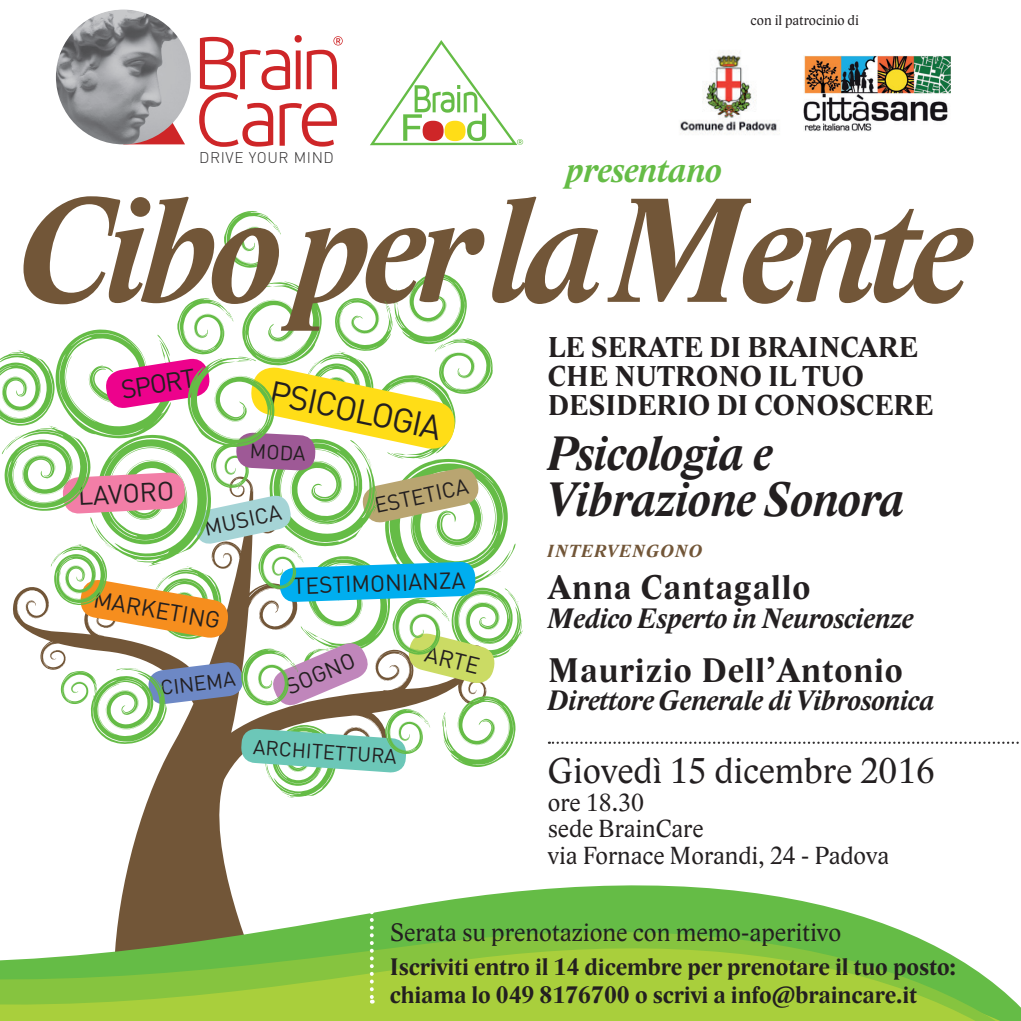
<style>
.page{position:relative;width:1021px;height:1021px;background:#fff}
.page>*{position:absolute;margin:0;border:0;box-sizing:border-box;transform-origin:0 0}
.t1{font:italic 700 152.1px "Lido STF";letter-spacing:-.04em;color:#725638}
.t2{font:italic 700 49.5px/45.2px "Lido STF";color:#231f20}
.t3{font:36.68px "Lido STF";color:#231f20}
.t4{font:italic 700 35.32px "Lido STF";color:#65bc46}
.t5{font:700 35.1px "Lido STF";letter-spacing:.03em;color:#231f20}
.t6{font:33.75px "DIN";color:#231f20}
.t7{font:700 29.47px/29px "Lido STF";color:#231f20}
.t8{font:italic 700 28.8px "Lido STF";color:#231f20}
.t9{font:26.32px "DIN";color:#231f20}
.t10{font:26.1px "DIN";color:#231f20}
.t11{font:25.88px "Lido STF";color:#231f20}
.t12{font:25.43px/26.3px "Lido STF";color:#231f20}
.t13{font:700 24.53px/27.7px "Lido STF";color:#231f20}
.t14{font:23.18px "DIN";color:#231f20}
.t15{font:22.95px "DIN";color:#231f20}
.t16{font:22.72px "DIN";color:#231f20}
.t17{font:22.28px "DIN";color:#231f20}
.t18{font:21.6px "DIN";color:#231f20}
.t19{font:20.47px "DIN";color:#231f20}
.t20{font:20.25px "DIN";color:#231f20}
.t21{font:italic 700 18px "Lido STF";letter-spacing:.08em;color:#725638}
.t22{font:300 15.3px "DIN";letter-spacing:.04em;color:#312f30}
.t23{font:14.4px "Lido STF";color:#231f20}
</style>
<div class="page">
<svg style="left:133px;top:797px;width:161px;height:48px"></svg>
<svg style="left:199px;top:35px;width:144px;height:112px"></svg>
<svg style="left:132px;top:105px;width:53px;height:39px"></svg>
<img style="left:56px;top:9px;width:135px;height:135px;border-radius:67px">
<svg style="left:370px;top:40px;width:153px;height:106px"></svg>
<svg style="left:0;top:211px;width:523px;height:586px"></svg>
<svg style="left:121px;top:845px;width:665px;height:53px"></svg>
<svg style="left:120px;top:898px;width:695px;height:6px;fill:#65bc46"></svg>
<svg style="left:0;top:904px;width:1014px;height:116px"></svg>
<img style="left:803px;top:55px;width:147px;height:76px">
<img style="left:680px;top:51px;width:98px;height:82px">
<svg style="left:549px;top:741px;width:470px;height:2px"></svg>
<p class="t22" style="left:199px;top:148px;width:136px">DRIVE YOUR MIND</p>
<p class="t23" style="left:750px;top:12px;width:110px">con il patrocinio di</p>
<h3 class="t4" style="left:565px;top:149px;width:157px">presentano</h3>
<h1 class="t1" style="left:20px;top:159px;width:950px">Cibo per la Mente</h1>
<p class="t10" style="left:119px;top:373px;width:76px;rotate:-9deg">SPORT</p>
<p class="t9" style="left:77px;top:479px;width:98px;rotate:-3deg">LAVORO</p>
<h3 class="t6" style="left:274px;top:371px;width:176px;rotate:12deg">PSICOLOGIA</h3>
<p class="t20" style="left:251px;top:438px;width:57px;rotate:3deg">MODA</p>
<p class="t18" style="left:202px;top:515px;width:80px;rotate:-12deg">MUSICA</p>
<p class="t18" style="left:372px;top:492px;width:97px;rotate:-12deg">ESTETICA</p>
<p class="t14" style="left:96px;top:584px;width:130px;rotate:10deg">MARKETING</p>
<p class="t19" style="left:159px;top:675px;width:77px;rotate:-7deg">CINEMA</p>
<p class="t16" style="left:292px;top:572px;width:174px;rotate:-2deg">TESTIMONIANZA</p>
<p class="t17" style="left:281px;top:674px;width:75px;rotate:-23deg">SOGNO</p>
<p class="t15" style="left:429px;top:639px;width:57px;rotate:14deg">ARTE</p>
<p class="t20" style="left:254px;top:734px;width:145px;rotate:4deg">ARCHITETTURA</p>
<p class="t7" style="left:548px;top:333px;width:387px">LE SERATE DI BRAINCARE<br>CHE NUTRONO IL TUO<br>DESIDERIO DI CONOSCERE</p>
<h2 class="t2" style="left:548px;top:433px;width:357px">Psicologia e<br>Vibrazione Sonora</h2>
<p class="t21" style="left:547px;top:540px;width:156px">INTERVENGONO</p>
<h3 class="t5" style="left:548px;top:566px;width:264px">Anna Cantagallo</h3>
<p class="t8" style="left:548px;top:600px;width:366px">Medico Esperto in Neuroscienze</p>
<h3 class="t5" style="left:548px;top:648px;width:356px">Maurizio Dell’Antonio</h3>
<p class="t8" style="left:548px;top:683px;width:388px">Direttore Generale di Vibrosonica</p>
<h3 class="t3" style="left:548px;top:748px;width:388px">Giovedì 15 dicembre 2016</h3>
<p class="t12" style="left:548px;top:789px;width:343px">ore 18.30<br>sede BrainCare<br>via Fornace Morandi, 24 - Padova</p>
<p class="t11" style="left:389px;top:916px;width:453px">Serata su prenotazione con memo-aperitivo</p>
<p class="t13" style="left:389px;top:953px;width:568px">Iscriviti entro il 14 dicembre per prenotare il tuo posto: chiama lo 049 8176700 o scrivi a info@braincare.it</p>
</div>
